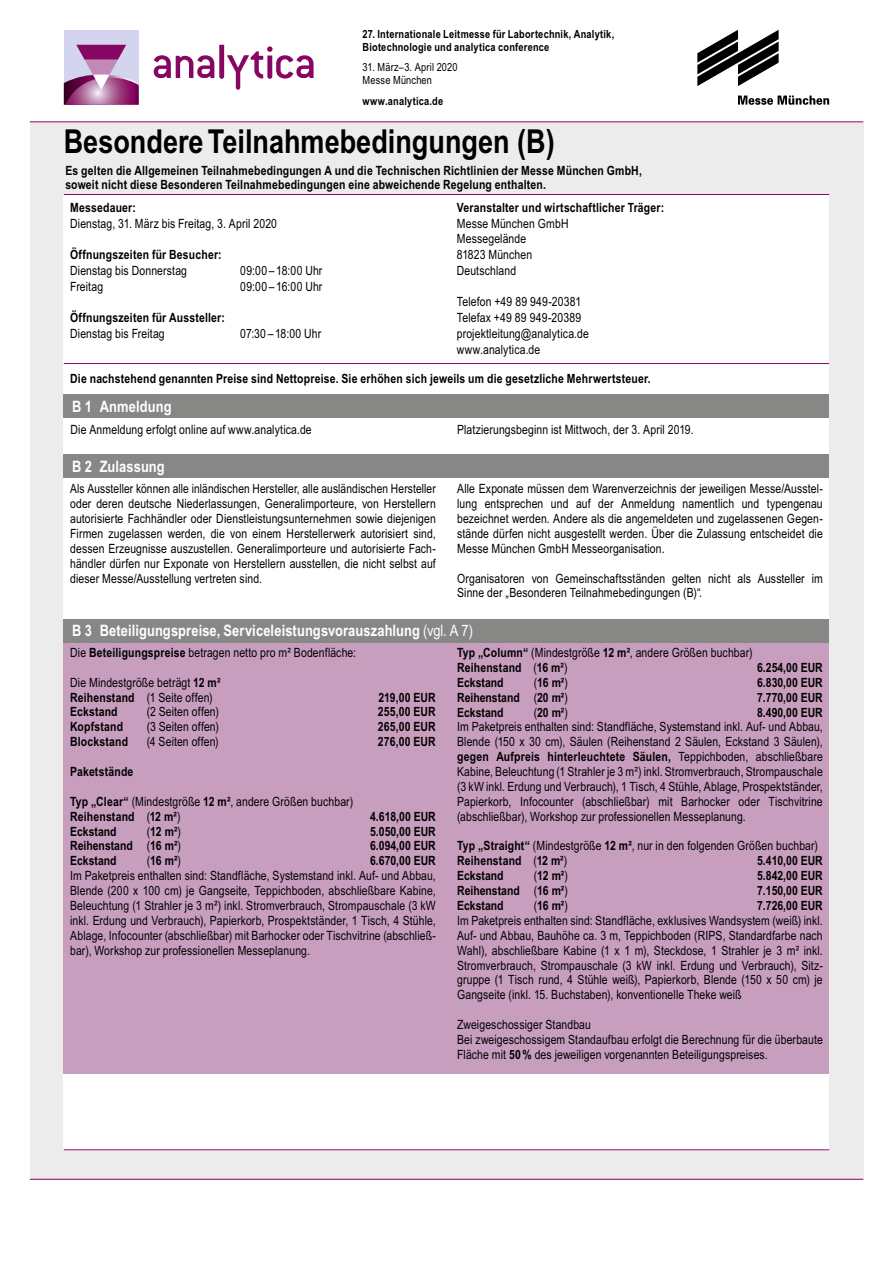
<style>
.page{position:relative;width:893px;height:1263px;background:#fff}
.page>*{position:absolute;margin:0;border:0;box-sizing:border-box;transform-origin:0 0}
.t1{font:700 33px "Arial Narrow";color:#000}
.t2{font:700 15.75px "Arial Narrow";letter-spacing:.005em;color:#fff}
.t3{font:12.75px/14.9px "Arial Narrow";letter-spacing:.01em;color:#000}
.t4{font:700 12.75px/14.2px "Arial Narrow";letter-spacing:.015em;color:#000}
.t5{font:700 11.25px/12.8px "Arial Narrow";letter-spacing:.02em;color:#000}
.t6{font:11.25px/12.8px "Arial Narrow";letter-spacing:.015em;color:#000}
.s1{font-weight:400}
.s2{font-weight:700}
</style>
<div class="page">
<div style="left:30px;top:122px;width:833px;height:1057px;background:#ececed"></div>
<hr style="left:30px;top:1179px;width:833px;height:1px;background:#880663">
<div style="left:64px;top:194px;width:765px;height:956px;background:#fff"></div>
<hr style="left:30px;top:121px;width:833px;height:1px;background:#880663">
<hr style="left:64px;top:1149px;width:765px;height:1px;background:#880663">
<hr style="left:64px;top:194px;width:765px;height:1px;background:#880663">
<svg style="left:738px;top:96px;width:91px;height:9px"></svg>
<svg style="left:697px;top:30px;width:82px;height:56px"></svg>
<svg style="left:154px;top:45px;width:160px;height:45px"></svg>
<div style="left:64px;top:30px;width:75px;height:75px;background:#d2d5ed"></div>
<svg style="left:64px;top:45px;width:75px;height:60px"></svg>
<hr style="left:64px;top:363px;width:765px;height:1px;background:#880663">
<div style="left:64px;top:395px;width:765px;height:23px;background:#878786"></div>
<div style="left:64px;top:454px;width:765px;height:23px;background:#878786"></div>
<div style="left:64px;top:642px;width:765px;height:432px;background:#c89ebf"></div>
<div style="left:64px;top:619px;width:765px;height:23px;background:#878786"></div>
<p class="t5" style="left:363px;top:27px;width:253px">27. Internationale Leitmesse für Labortechnik, Analytik,<br>Biotechnologie und analytica conference</p>
<p class="t6" style="left:363px;top:61px;width:97px">31. März–3. April 2020<br>Messe München</p>
<p class="t5" style="left:363px;top:94px;width:82px">www.analytica.de</p>
<h1 class="t1" style="left:64px;top:116px;width:492px">Besondere Teilnahmebedingungen (B)</h1>
<p class="t4" style="left:65px;top:162px;width:578px">Es gelten die Allgemeinen Teilnahmebedingungen A und die Technischen Richtlinien der Messe München GmbH, soweit nicht diese Besonderen Teilnahmebedingungen eine abweichende Regelung enthalten.</p>
<p class="t4" style="left:457px;top:200px;width:209px">Veranstalter und wirtschaftlicher Träger:</p>
<p class="t3" style="left:457px;top:215px;width:113px;line-height:15.8px">Messe München GmbH<br>Messegelände<br>81823 München<br>Deutschland</p>
<p class="t3" style="left:457px;top:294px;width:134px;line-height:15.8px">Telefon +49 89 949-20381<br>Telefax +49 89 949-20389 projektleitung@analytica.de www.analytica.de</p>
<p class="t4" style="left:70px;top:371px;width:582px">Die nachstehend genannten Preise sind Nettopreise. Sie erhöhen sich jeweils um die gesetzliche Mehrwertsteuer.</p>
<p class="t3" style="left:70px;top:421px;width:243px">Die Anmeldung erfolgt online auf www.analytica.de</p>
<p class="t3" style="left:457px;top:421px;width:238px">Platzierungsbeginn ist Mittwoch, der 3. April 2019.</p>
<p class="t4" style="left:70px;top:200px;width:67px">Messedauer:</p>
<p class="t3" style="left:70px;top:215px;width:208px">Dienstag, 31. März bis Freitag, 3. April 2020</p>
<p class="t4" style="left:70px;top:247px;width:153px">Öffnungszeiten für Besucher:</p>
<p class="t3" style="left:70px;top:262px;width:118px">Dienstag bis Donnerstag</p>
<p class="t3" style="left:240px;top:262px;width:84px">09:00 – 18:00 Uhr</p>
<p class="t3" style="left:70px;top:278px;width:34px">Freitag</p>
<p class="t3" style="left:240px;top:278px;width:84px">09:00 – 16:00 Uhr</p>
<p class="t4" style="left:70px;top:310px;width:156px">Öffnungszeiten für Aussteller:</p>
<p class="t3" style="left:70px;top:325px;width:96px">Dienstag bis Freitag</p>
<p class="t3" style="left:240px;top:325px;width:83px">07:30 – 18:00 Uhr</p>
<p class="t2" style="left:72px;top:395px;width:101px">B 1 Anmeldung</p>
<p class="t2" style="left:72px;top:454px;width:94px">B 2 Zulassung</p>
<p class="t3" style="left:70px;top:481px;width:367px;text-align:justify">Als Aussteller können alle inländischen Hersteller, alle ausländischen Hersteller oder deren deutsche Niederlassungen, Generalimporteure, von Herstellern autorisierte Fachhändler oder Dienstleistungsunternehmen sowie diejenigen Firmen zugelassen werden, die von einem Herstellerwerk autorisiert sind, dessen Erzeugnisse auszustellen. Generalimporteure und autorisierte Fach&shy;händler dürfen nur Exponate von Herstellern ausstellen, die nicht selbst auf dieser Messe/Ausstellung vertreten sind.</p>
<p class="t3" style="left:457px;top:481px;width:367px;text-align:justify">Alle Exponate müssen dem Warenverzeichnis der jeweiligen Messe/Ausstel&shy;lung entsprechen und auf der Anmeldung namentlich und typengenau bezeichnet werden. Andere als die angemeldeten und zugelassenen Gegen&shy;stände dürfen nicht ausgestellt werden. Über die Zulassung entscheidet die Messe München GmbH Messeorganisation.</p>
<p class="t3" style="left:457px;top:570px;width:367px">Organisatoren von Gemeinschaftsständen gelten nicht als Aussteller im<br>Sinne der „Besonderen Teilnahmebedingungen (B)“.</p>
<p class="t2" style="left:72px;top:619px;width:402px">B 3 Beteiligungspreise, Serviceleistungsvorauszahlung <span class="s1">(vgl. A 7)</span></p>
<p class="t3" style="left:457px;top:645px;width:297px"><span class="s2">Typ „Column“</span> (Mindestgröße <span class="s2">12 m²</span>, andere Größen buchbar)<br><span class="s2">Reihenstand</span> (<span class="s2">16 m²</span>)</p>
<p class="t3" style="left:70px;top:644px;width:288px">Die <span class="s2">Beteiligungspreise</span> betragen netto pro m² Bodenfläche:</p>
<p class="t3" style="left:70px;top:674px;width:152px">Die Mindestgröße beträgt <span class="s2">12 m²<br>Reihenstand</span> (1 Seite offen)</p>
<p class="t4" style="left:757px;top:660px;width:67px">6.254,00 EUR</p>
<p class="t4" style="left:457px;top:674px;width:48px">Eckstand</p>
<p class="t4" style="left:534px;top:674px;width:36px"><span class="s1">(</span>16 m²<span class="s1">)</span></p>
<p class="t4" style="left:757px;top:674px;width:67px">6.830,00 EUR</p>
<p class="t4" style="left:457px;top:689px;width:112px">Reihenstand <span class="s1">(</span>20 m²<span class="s1">)</span></p>
<p class="t4" style="left:757px;top:689px;width:67px">7.770,00 EUR</p>
<p class="t4" style="left:457px;top:704px;width:48px">Eckstand</p>
<p class="t4" style="left:534px;top:704px;width:36px"><span class="s1">(</span>20 m²<span class="s1">)</span></p>
<p class="t4" style="left:757px;top:704px;width:67px">8.490,00 EUR</p>
<p class="t3" style="left:457px;top:719px;width:367px;text-align:justify">Im Paketpreis enthalten sind: Standfläche, Systemstand inkl. Auf- und Abbau, Blende (150 x 30 cm), Säulen (Reihenstand 2 Säulen, Eckstand 3 Säulen), <span class="s2">gegen Aufpreis hinterleuchtete Säulen,</span> Teppichboden, abschließbare Kabine, Beleuchtung (1 Strahler je 3 m²) inkl. Stromverbrauch, Strompauschale (3 kW inkl. Erdung und Verbrauch), 1 Tisch, 4 Stühle, Ablage, Prospektständer, Papierkorb, Infocounter (abschließbar) mit Barhocker oder Tischvitrine (abschließbar), Workshop zur professionellen Messeplanung.</p>
<p class="t3" style="left:457px;top:838px;width:362px"><span class="s2">Typ „Straight“</span> (Mindestgröße <span class="s2">12 m²</span>, nur in den folgenden Größen buchbar)<br><span class="s2">Reihenstand</span> (<span class="s2">12 m²</span>)</p>
<p class="t4" style="left:378px;top:689px;width:59px">219,00 EUR</p>
<p class="t4" style="left:70px;top:704px;width:49px">Eckstand</p>
<p class="t3" style="left:147px;top:704px;width:74px">(2 Seiten offen)</p>
<p class="t4" style="left:378px;top:704px;width:60px">255,00 EUR</p>
<p class="t4" style="left:70px;top:719px;width:55px">Kopfstand</p>
<p class="t3" style="left:147px;top:719px;width:74px">(3 Seiten offen)</p>
<p class="t4" style="left:378px;top:719px;width:60px">265,00 EUR</p>
<p class="t4" style="left:70px;top:734px;width:59px">Blockstand</p>
<p class="t3" style="left:147px;top:734px;width:74px">(4 Seiten offen)</p>
<p class="t4" style="left:378px;top:734px;width:59px">276,00 EUR</p>
<p class="t4" style="left:70px;top:764px;width:65px">Paketstände</p>
<p class="t3" style="left:70px;top:793px;width:285px"><span class="s2">Typ „Clear“</span> (Mindestgröße <span class="s2">12 m²</span>, andere Größen buchbar)<br><span class="s2">Reihenstand</span> (<span class="s2">12 m²</span>)</p>
<p class="t4" style="left:370px;top:808px;width:67px">4.618,00 EUR</p>
<p class="t4" style="left:70px;top:823px;width:48px">Eckstand</p>
<p class="t4" style="left:147px;top:823px;width:36px"><span class="s1">(</span>12 m²<span class="s1">)</span></p>
<p class="t4" style="left:370px;top:823px;width:67px">5.050,00 EUR</p>
<p class="t4" style="left:70px;top:838px;width:112px">Reihenstand <span class="s1">(</span>16 m²<span class="s1">)</span></p>
<p class="t4" style="left:370px;top:838px;width:67px">6.094,00 EUR</p>
<p class="t4" style="left:70px;top:853px;width:48px">Eckstand</p>
<p class="t4" style="left:147px;top:853px;width:36px"><span class="s1">(</span>16 m²<span class="s1">)</span></p>
<p class="t4" style="left:370px;top:853px;width:67px">6.670,00 EUR</p>
<p class="t3" style="left:70px;top:868px;width:367px;text-align:justify">Im Paketpreis enthalten sind: Standfläche, Systemstand inkl. Auf- und Abbau, Blende (200 x 100 cm) je Gangseite, Teppichboden, abschließbare Kabine, Beleuchtung (1 Strahler je 3 m²) inkl. Stromverbrauch, Strompauschale (3 kW inkl. Erdung und Verbrauch), Papierkorb, Prospektständer, 1 Tisch, 4 Stühle, Ablage, Infocounter (abschließbar) mit Barhocker oder Tischvitrine (abschließ&shy;bar), Workshop zur professionellen Messeplanung.</p>
<p class="t4" style="left:757px;top:853px;width:67px">5.410,00 EUR</p>
<p class="t4" style="left:457px;top:868px;width:48px">Eckstand</p>
<p class="t4" style="left:534px;top:868px;width:36px"><span class="s1">(</span>12 m²<span class="s1">)</span></p>
<p class="t4" style="left:757px;top:868px;width:67px">5.842,00 EUR</p>
<p class="t4" style="left:457px;top:883px;width:112px">Reihenstand <span class="s1">(</span>16 m²<span class="s1">)</span></p>
<p class="t4" style="left:757px;top:883px;width:67px">7.150,00 EUR</p>
<p class="t4" style="left:457px;top:898px;width:48px">Eckstand</p>
<p class="t4" style="left:534px;top:898px;width:36px"><span class="s1">(</span>16 m²<span class="s1">)</span></p>
<p class="t4" style="left:757px;top:898px;width:67px">7.726,00 EUR</p>
<p class="t3" style="left:457px;top:912px;width:367px;text-align:justify">Im Paketpreis enthalten sind: Standfläche, exklusives Wandsystem (weiß) inkl.<br>Auf- und Abbau, Bauhöhe ca. 3 m, Teppichboden (RIPS, Standardfarbe nach Wahl), abschließbare Kabine (1 x 1 m), Steckdose, 1 Strahler je 3 m² inkl.<br>Stromverbrauch, Strompauschale (3 kW inkl. Erdung und Verbrauch), Sitz&shy;gruppe (1 Tisch rund, 4 Stühle weiß), Papierkorb, Blende (150 x 50 cm) je Gangseite (inkl. 15. Buchstaben), konventionelle Theke weiß</p>
<p class="t3" style="left:457px;top:1017px;width:367px">Zweigeschossiger Standbau<br>Bei zweigeschossigem Standaufbau erfolgt die Berechnung für die überbaute<br>Fläche mit <span class="s2">50%</span> des jeweiligen vorgenannten Beteiligungspreises.</p>
</div>
